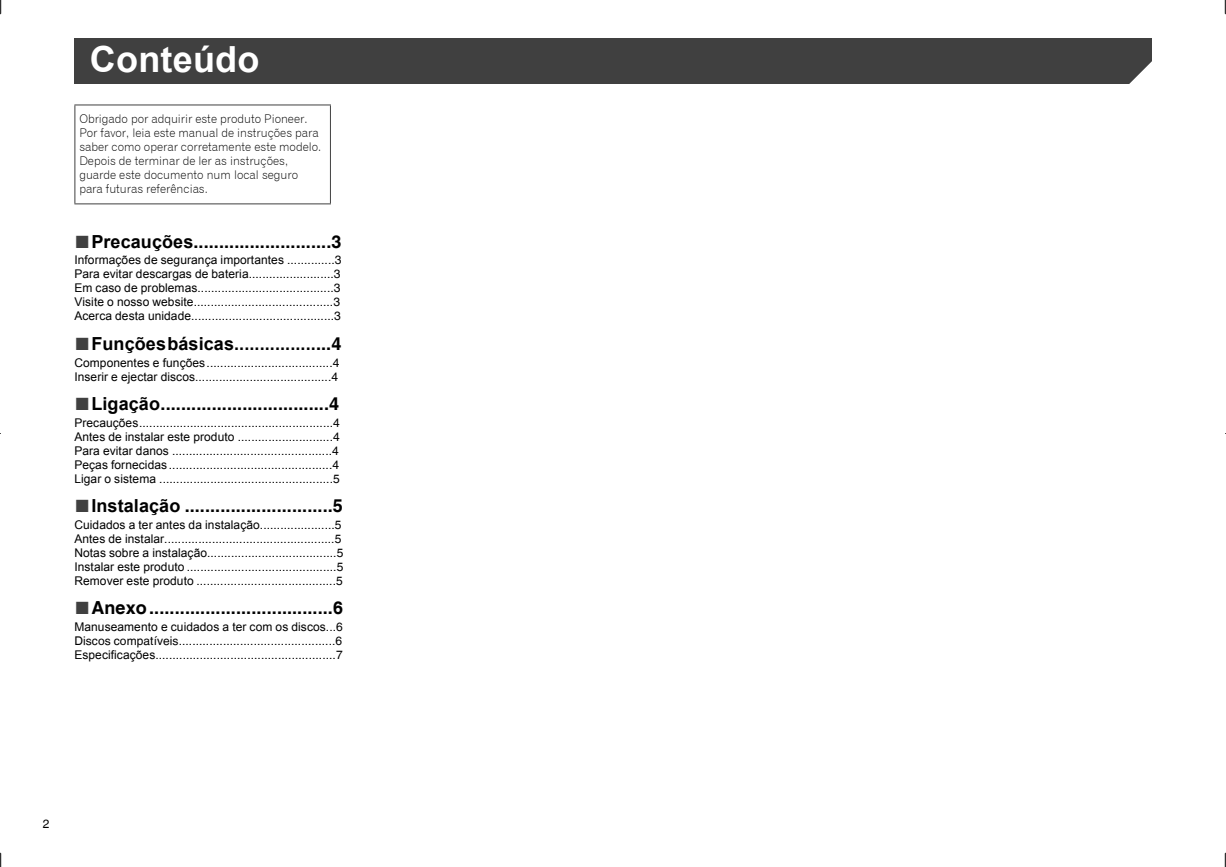
<style>
.page{position:relative;width:1226px;height:867px;background:#fff}
.page>*{position:absolute;margin:0;border:0;box-sizing:border-box;transform-origin:0 0}
.t1{font:700 36px "Arial";letter-spacing:.005em;color:#fff}
.t2{font:700 18px "Helvetica LT";letter-spacing:.005em;color:#000}
.t3{font:700 18px "Arial";letter-spacing:.005em;color:#000}
.t4{font:12px/14px "Helvetica LT";letter-spacing:.005em;color:#000}
.t5{font:12px/14px "Gothic 720 BT Light B";color:#000}
.t6{font:12px/14px "Arial";letter-spacing:.005em;color:#000}
.s1{font-family:"Impact";font-weight:400;font-size:26px;color:#404040}
.s2{font-family:"Arial"}
.s3{font-family:"Helvetica LT"}
</style>
<div class="page">
<div style="left:74px;top:38px;width:1078px;height:45px;background:#404040"></div>
<svg style="left:1123px;top:61px;width:29px;height:23px"></svg>
<hr style="left:74px;top:104px;width:257px;height:1px;background:#404040">
<hr style="left:74px;top:105px;width:1px;height:98px;background:#404040">
<hr style="left:330px;top:105px;width:1px;height:98px;background:#404040">
<hr style="left:74px;top:203px;width:257px;height:1px;background:#404040">
<svg style="left:0;top:0;width:2px;height:15px"></svg>
<svg style="left:0;top:852px;width:2px;height:15px"></svg>
<svg style="left:1224px;top:0;width:2px;height:15px"></svg>
<svg style="left:1224px;top:852px;width:2px;height:15px"></svg>
<h1 class="t1" style="left:90px;top:46px;width:171px">Conteúdo</h1>
<p class="t5" style="left:79px;top:113px;width:243px">Obrigado por adquirir este produto Pioneer.<br>Por favor, leia este manual de instruções para saber como operar corretamente este modelo.<br>Depois de terminar de ler as instruções, guarde este documento num local seguro para futuras referências.</p>
<h2 class="t2" style="left:74px;top:230px;width:269px"><span class="s1">■</span> P<span class="s2">recauções</span>...........................3</h2>
<p class="t6" style="left:74px;top:254px;width:269px">Informações de segurança importantes <span class="s3">..............3<br></span>Para evitar descargas de bateria.<span class="s3">........................3</span></p>
<p class="t4" style="left:74px;top:281px;width:268px;text-align:justify"><span class="s2">Em caso de problemas</span>........................................3<br><span class="s2">Visite o nosso website</span>.........................................3<br><span class="s2">Acerca desta unidade</span>..........................................3</p>
<h2 class="t3" style="left:74px;top:336px;width:268px"><span class="s1">■</span>Funções básicas................ <span class="s3">...4</span></h2>
<p class="t4" style="left:74px;top:355px;width:266px"><span class="s2">Componentes e funções</span> .....................................4<br><span class="s2">Inserir e ejectar discos.........</span>...............................4</p>
<h2 class="t2" style="left:74px;top:392px;width:266px"><span class="s1">■</span><span class="s2">Ligação</span> .................................4</h2>
<p class="t4" style="left:74px;top:415px;width:267px;text-align:justify"><span class="s2">Precauções</span> .........................................................4<br><span class="s2">Antes de instalar este produto</span> ............................4<br><span class="s2">Para evitar danos</span> ...............................................4<br><span class="s2">Peças fornecidas</span> ................................................4<br><span class="s2">Ligar o sistema</span> ...................................................5</p>
<h2 class="t2" style="left:74px;top:495px;width:270px"><span class="s1">■</span><span class="s2">Instalação</span> .............................5</h2>
<p class="t6" style="left:74px;top:519px;width:269px">Cuidados a ter antes da instalação<span class="s3">......................5</span></p>
<p class="t4" style="left:74px;top:532px;width:270px"><span class="s2">Antes de instalar</span>..................................................5<br><span class="s2">Notas sobre a instalação</span>......................................5<br><span class="s2">Instalar este produto</span> ............................................5<br><span class="s2">Remover este produto</span> .........................................5</p>
<h2 class="t2" style="left:74px;top:597px;width:270px"><span class="s1">■</span> Anexo ....................................6</h2>
<p class="t6" style="left:74px;top:621px;width:270px">Manuseamento e cuidados a ter com os discos..<span class="s3">.6</span></p>
<p class="t4" style="left:74px;top:634px;width:270px">Discos compatíveis..............................................6<br><span class="s2">Especificações..</span>...................................................7</p>
<p class="t4" style="left:43px;top:816px;width:8px">2</p>
</div>
